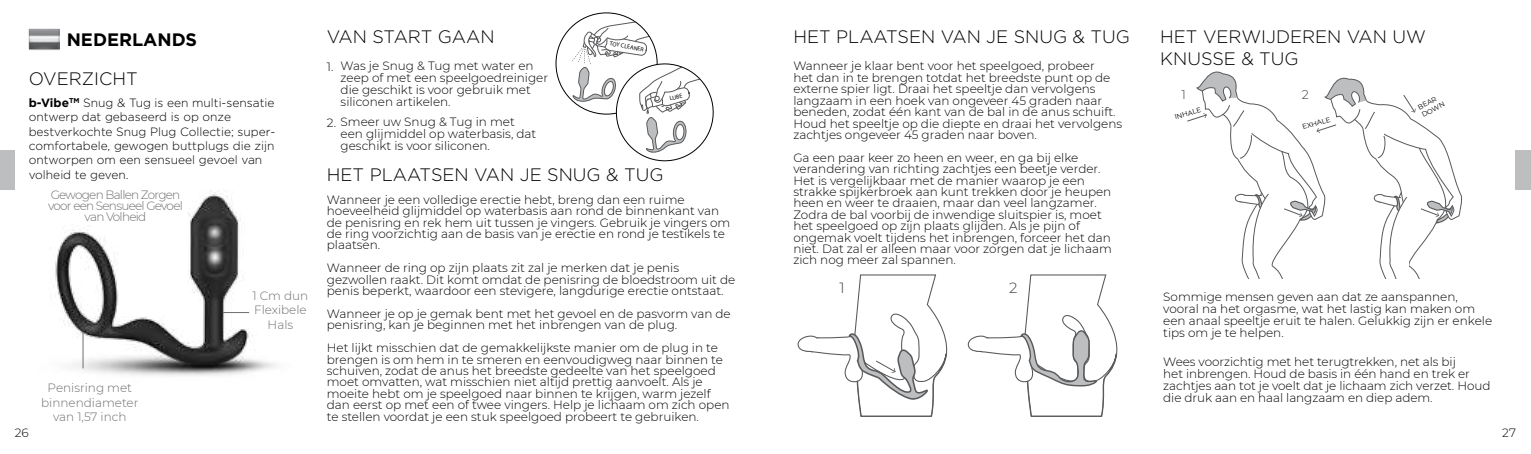
<style>
.page{position:relative;width:1531px;height:454px;background:#fff}
.page>*{position:absolute;margin:0;border:0;box-sizing:border-box;transform-origin:0 0}
.t1{font:300 18px/21.6px "Gotham";color:#000}
.t2{font:700 18px "Gotham";color:#000}
.t3{font:300 14.8px "Montserrat";color:#414042}
.t4{font:300 12.6px "Montserrat";color:#414042}
.t5{font:300 12px/11.4px "Montserrat";color:#000}
.t6{font:300 12px/14.4px "Gotham";color:#000}
.t7{font:300 12px/14.4px "Montserrat";color:#6d6e71;text-align:center}
.t8{font:300 12px/11px "Montserrat";letter-spacing:-.06em;color:#6d6e71;text-align:center}
.t9{font:7px/8.4px "Montserrat";color:#000}
.t10{font:6px "Myriad Pro";color:#000}
.s1{font-weight:700}
</style>
<div class="page">
<div style="left:0;top:150px;width:15px;height:40px;background:#bcbec0"></div>
<div style="left:1515px;top:150px;width:16px;height:40px;background:#bcbec0"></div>
<img style="left:55px;top:191px;width:221px;height:185px">
<svg style="left:223px;top:312px;width:26px;height:1px"></svg>
<hr style="left:83px;top:332px;width:1px;height:36px;background:#6d6e71">
<svg style="left:967px;top:274px;width:151px;height:143px"></svg>
<svg style="left:797px;top:274px;width:151px;height:143px"></svg>
<svg style="left:1187px;top:71px;width:276px;height:207px"></svg>
<svg style="left:572px;top:13px;width:142px;height:149px"></svg>
<img style="left:28px;top:28px;width:32px;height:23px">
<h1 class="t2" style="left:67px;top:27px;width:132px">NEDERLANDS</h1>
<h1 class="t1" style="left:29px;top:67px;width:111px">OVERZICHT</h1>
<p class="t6" style="left:29px;top:95px;width:248px"><span class="s1">b-Vibe</span><sup>TM</sup> Snug &amp; Tug is een multi-sensatie ontwerp dat gebaseerd is op onze bestverkochte Snug Plug Collectie; super&shy;comfortabele, gewogen buttplugs die zijn ontworpen om een sensueel gevoel van volheid te geven.</p>
<p class="t8" style="left:48px;top:189px;width:136px">Gewogen Ballen Zorgen voor een Sensueel Gevoel van Volheid</p>
<p class="t7" style="left:41px;top:380px;width:99px">Penisring met binnendiameter van 1,57 inch</p>
<p class="t7" style="left:252px;top:288px;width:57px">1 Cm dun<br>Flexibele<br>Hals</p>
<h1 class="t1" style="left:327px;top:25px;width:169px">VAN START GAAN</h1>
<p class="t5" style="left:341px;top:59px;width:209px;line-height:12px">Was je Snug &amp; Tug met water en zeep of met een speelgoedreiniger die geschikt is voor gebruik met siliconen artikelen.</p>
<p class="t5" style="left:341px;top:115px;width:197px;line-height:12px">Smeer uw Snug &amp; Tug in met een glijmiddel op waterbasis, dat geschikt is voor siliconen.</p>
<h1 class="t1" style="left:793px;top:25px;width:338px">HET PLAATSEN VAN JE SNUG &amp; TUG</h1>
<p class="t10" style="left:610px;top:40px;width:36px;rotate:10deg">TOY CLEANER</p>
<h1 class="t1" style="left:1160px;top:25px;width:267px">HET VERWIJDEREN VAN UW<br>KNUSSE &amp; TUG</h1>
<p class="t5" style="left:793px;top:60px;width:330px">Wanneer je klaar bent voor het speelgoed, probeer<br>het dan in te brengen totdat het breedste punt op de externe spier ligt. Draai het speeltje dan vervolgens langzaam in een hoek van ongeveer 45 graden naar beneden, zodat één kant van de bal in de anus schuift.<br>Houd het speeltje op die diepte en draai het vervolgens zachtjes ongeveer 45 graden naar boven.</p>
<p class="t5" style="left:793px;top:151px;width:320px">Ga een paar keer zo heen en weer, en ga bij elke verandering van richting zachtjes een beetje verder.<br>Het is vergelijkbaar met de manier waarop je een strakke spijkerbroek aan kunt trekken door je heupen heen en weer te draaien, maar dan veel langzamer.<br>Zodra de bal voorbij de inwendige sluitspier is, moet het speelgoed op zijn plaats glijden. Als je pijn of ongemak voelt tijdens het inbrengen, forceer het dan niet. Dat zal er alleen maar voor zorgen dat je lichaam zich nog meer zal spannen.</p>
<p class="t5" style="left:327px;top:60px;width:7px">1.</p>
<p class="t4" style="left:1181px;top:86px;width:6px">1</p>
<p class="t4" style="left:1301px;top:86px;width:9px">2</p>
<p class="t10" style="left:669px;top:94px;width:14px;rotate:-11deg">LUBE</p>
<p class="t9" style="left:1416px;top:104px;width:26px;rotate:-28deg">BEAR<br>DOWN</p>
<p class="t9" style="left:1173px;top:112px;width:29px;rotate:-15deg">INHALE</p>
<p class="t9" style="left:1301px;top:122px;width:30px;rotate:-15deg">EXHALE</p>
<p class="t5" style="left:327px;top:116px;width:9px">2.</p>
<h1 class="t1" style="left:327px;top:164px;width:338px">HET PLAATSEN VAN JE SNUG &amp; TUG</h1>
<p class="t5" style="left:327px;top:193px;width:405px">Wanneer je een volledige erectie hebt, breng dan een ruime hoeveelheid glijmiddel op waterbasis aan rond de binnenkant van de penisring en rek hem uit tussen je vingers. Gebruik je vingers om de ring voorzichtig aan de basis van je erectie en rond je testikels te plaatsen.</p>
<p class="t5" style="left:327px;top:262px;width:410px">Wanneer de ring op zijn plaats zit zal je merken dat je penis gezwollen raakt. Dit komt omdat de penisring de bloedstroom uit de penis beperkt, waardoor een stevigere, langdurige erectie ontstaat.</p>
<p class="t5" style="left:327px;top:307px;width:405px">Wanneer je op je gemak bent met het gevoel en de pasvorm van de penisring, kan je beginnen met het inbrengen van de plug.</p>
<p class="t5" style="left:327px;top:341px;width:404px">Het lijkt misschien dat de gemakkelijkste manier om de plug in te brengen is om hem in te smeren en eenvoudigweg naar binnen te schuiven, zodat de anus het breedste gedeelte van het speelgoed moet omvatten, wat misschien niet altijd prettig aanvoelt. Als je moeite hebt om je speelgoed naar binnen te krijgen, warm jezelf dan eerst op met een of twee vingers. Help je lichaam om zich open te stellen voordat je een stuk speelgoed probeert te gebruiken.</p>
<p class="t3" style="left:839px;top:278px;width:7px">1</p>
<p class="t3" style="left:1009px;top:278px;width:10px">2</p>
<p class="t5" style="left:1163px;top:290px;width:330px;line-height:12px">Sommige mensen geven aan dat ze aanspannen, vooral na het orgasme, wat het lastig kan maken om een anaal speeltje eruit te halen. Gelukkig zijn er enkele tips om je te helpen.</p>
<p class="t5" style="left:1163px;top:355px;width:329px;line-height:12px">Wees voorzichtig met het terugtrekken, net als bij<br>het inbrengen. Houd de basis in één hand en trek er zachtjes aan tot je voelt dat je lichaam zich verzet. Houd die druk aan en haal langzaam en diep adem.</p>
<p class="t5" style="left:15px;top:426px;width:15px">26</p>
<p class="t5" style="left:1502px;top:426px;width:15px">27</p>
</div>
